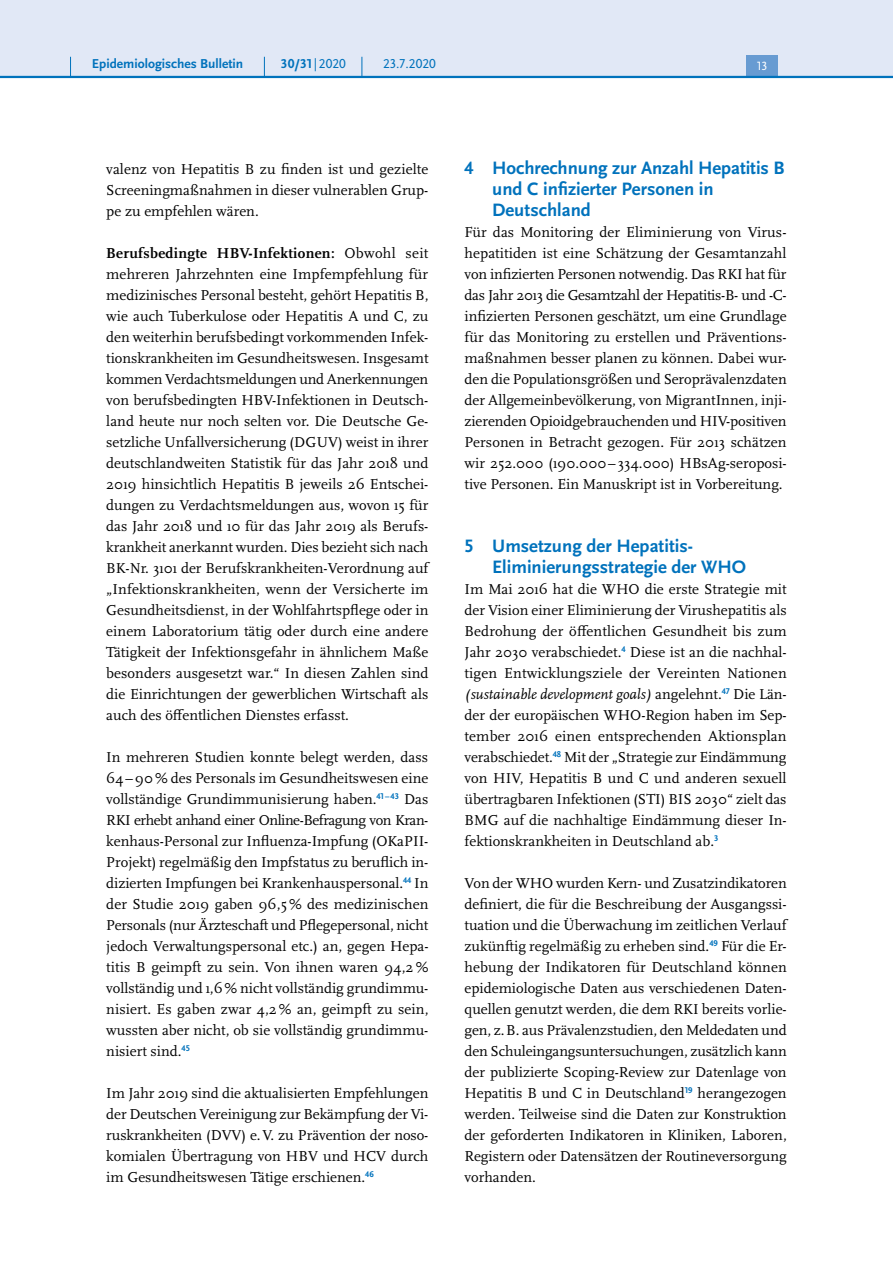
<style>
.page{position:relative;width:893px;height:1263px;background:#fff}
.page>*{position:absolute;margin:0;border:0;box-sizing:border-box;transform-origin:0 0}
.t1{font:700 18.75px/21px "Scala Sans Pro";color:#0072bc}
.P_-_Fließtext{font:15px/21px "Scala Pro";color:#000;text-align:justify}
.t2{font:700 13.5px "Scala Sans Pro";color:#0072bc}
.t3{font:13.5px "Scala Sans Pro";color:#0072bc}
.t4{font:12.45px "Scala Sans Pro";color:#fff}
.s1{font-weight:400}
.s2{font-weight:700}
.s3{font-style:italic}
</style>
<div class="page">
<div style="left:0;top:0;width:893px;height:77px;background:#e1e8f6"></div>
<div style="left:746px;top:55px;width:32px;height:21px;background:#679bd2"></div>
<hr style="left:0;top:76px;width:893px;height:2px;background:#0072bc">
<svg style="left:70px;top:57px;width:1px;height:19px"></svg>
<svg style="left:264px;top:57px;width:1px;height:19px"></svg>
<svg style="left:362px;top:57px;width:1px;height:19px"></svg>
<p class="t2" style="left:92px;top:55px;width:153px">Epidemiologisches Bulletin</p>
<p class="t2" style="left:281px;top:55px;width:67px">30/31 <span class="s1">|2020</span></p>
<p class="t3" style="left:383px;top:55px;width:54px">23.7.2020</p>
<p class="t4" style="left:757px;top:59px;width:12px">13</p>
<p class="P_-_Fließtext" style="left:106px;top:158px;width:324px">valenz von Hepatitis B zu finden ist und gezielte Screeningmaßnahmen in dieser vulnerablen Grup&shy;pe zu empfehlen wären.</p>
<p class="P_-_Fließtext" style="left:106px;top:242px;width:324px"><span class="s2">Berufsbedingte HBV-Infektionen:</span> Obwohl seit mehreren Jahrzehnten eine Impfempfehlung für medizinisches Personal besteht, gehört Hepatitis B, wie auch Tuberkulose oder Hepatitis A und C, zu den weiterhin berufsbedingt vorkommenden Infek&shy;tionskrankheiten im Gesundheitswesen. Insgesamt kommen Verdachtsmeldungen und Anerkennungen von berufsbedingten HBV-Infektionen in Deutsch&shy;land heute nur noch selten vor. Die Deutsche Ge&shy;setzliche Unfallversicherung (DGUV) weist in ihrer deutschlandweiten Statistik für das Jahr 2018 und 2019 hinsichtlich Hepatitis B jeweils 26 Entschei&shy;dungen zu Verdachtsmeldungen aus, wovon 15 für das Jahr 2018 und 10 für das Jahr 2019 als Berufs&shy;krankheit anerkannt wurden. Dies bezieht sich nach BK-Nr. 3101 der Berufskrankheiten-Verordnung auf „Infektionskrankheiten, wenn der Versicherte im Gesundheitsdienst, in der Wohlfahrtspflege oder in einem Laboratorium tätig oder durch eine andere Tätigkeit der Infektionsgefahr in ähnlichem Maße besonders ausgesetzt war.“ In diesen Zahlen sind die Einrichtungen der gewerblichen Wirtschaft als auch des öffentlichen Dienstes erfasst.</p>
<p class="P_-_Fließtext" style="left:106px;top:746px;width:324px">In mehreren Studien konnte belegt werden, dass 64–90% des Personals im Gesundheitswesen eine vollständige Grundimmunisierung haben.<sup>41</sup> <sup>–</sup> <sup>43</sup> Das RKI erhebt anhand einer Online-Befragung von Kran&shy;kenhaus-Personal zur Influenza-Impfung (OKaPII-Projekt) regelmäßig den Impfstatus zu beruflich in&shy;dizierten Impfungen bei Krankenhauspersonal.<sup>44</sup> In der Studie 2019 gaben 96,5% des medizinischen Personals (nur Ärzteschaft und Pflegepersonal, nicht jedoch Verwaltungspersonal etc.) an, gegen Hepa&shy;titis B geimpft zu sein. Von ihnen waren 94,2 % vollständig und 1,6% nicht vollständig grundimmu&shy;nisiert. Es gaben zwar 4,2% an, geimpft zu sein, wussten aber nicht, ob sie vollständig grundimmu&shy;nisiert sind.<sup>45</sup></p>
<p class="P_-_Fließtext" style="left:106px;top:1082px;width:324px">Im Jahr 2019 sind die aktualisierten Empfehlungen der Deutschen Vereinigung zur Bekämpfung der Vi&shy;ruskrankheiten (DVV) e.V. zu Prävention der noso&shy;komialen Übertragung von HBV und HCV durch im Gesundheitswesen Tätige erschienen.<sup>46</sup></p>
<p class="t1" style="left:492px;top:157px;width:294px;text-indent:-28px">4 Hochrechnung zur Anzahl Hepatitis B und C infizierter Personen in<br>Deutschland</p>
<p class="P_-_Fließtext" style="left:465px;top:221px;width:324px">Für das Monitoring der Eliminierung von Virus&shy;hepatitiden ist eine Schätzung der Gesamtanzahl von infizierten Personen notwendig. Das RKI hat für das Jahr 2013 die Gesamtzahl der Hepatitis-B- und -C&shy;infizierten Personen geschätzt, um eine Grundlage für das Monitoring zu erstellen und Präventions&shy;maßnahmen besser planen zu können. Dabei wur&shy;den die Populationsgrößen und Seroprävalenzdaten der Allgemeinbevölkerung, von MigrantInnen, inji&shy;zierenden Opioidgebrauchenden und HIV-positiven Personen in Betracht gezogen. Für 2013 schätzen wir 252.000 (190.000– 334.000) HBsAg-seroposi&shy;tive Personen. Ein Manuskript ist in Vorbereitung.</p>
<p class="t1" style="left:492px;top:535px;width:256px;text-indent:-28px">5 Umsetzung der Hepatitis-<br>Eliminierungsstrategie der WHO</p>
<p class="P_-_Fließtext" style="left:465px;top:578px;width:324px">Im Mai 2016 hat die WHO die erste Strategie mit der Vision einer Eliminierung der Virushepatitis als Bedrohung der öffentlichen Gesundheit bis zum Jahr 2030 verabschiedet.<sup>4</sup> Diese ist an die nachhal&shy;tigen Entwicklungsziele der Vereinten Nationen <span class="s3">(sustainable development goals)</span> angelehnt.<sup>47</sup> Die Län&shy;der der europäischen WHO-Region haben im Sep&shy;tember 2016 einen entsprechenden Aktionsplan verabschiedet.<sup>48</sup> Mit der „Strategie zur Eindämmung von HIV, Hepatitis B und C und anderen sexuell übertragbaren Infektionen (STI) BIS 2030“ zielt das BMG auf die nachhaltige Eindämmung dieser In&shy;fektionskrankheiten in Deutschland ab.<sup>3</sup></p>
<p class="P_-_Fließtext" style="left:465px;top:872px;width:324px">Von der WHO wurden Kern- und Zusatzindikatoren definiert, die für die Beschreibung der Ausgangssi&shy;tuation und die Überwachung im zeitlichen Verlauf zukünftig regelmäßig zu erheben sind.<sup>49</sup> Für die Er&shy;hebung der Indikatoren für Deutschland können epidemiologische Daten aus verschiedenen Daten&shy;quellen genutzt werden, die dem RKI bereits vorlie&shy;gen, z.B. aus Prävalenzstudien, den Meldedaten und den Schuleingangsuntersuchungen, zusätzlich kann der publizierte Scoping-Review zur Datenlage von Hepatitis B und C in Deutschland<sup>19</sup> herangezogen werden. Teilweise sind die Daten zur Konstruktion der geforderten Indikatoren in Kliniken, Laboren, Registern oder Datensätzen der Routineversorgung vorhanden.</p>
</div>
